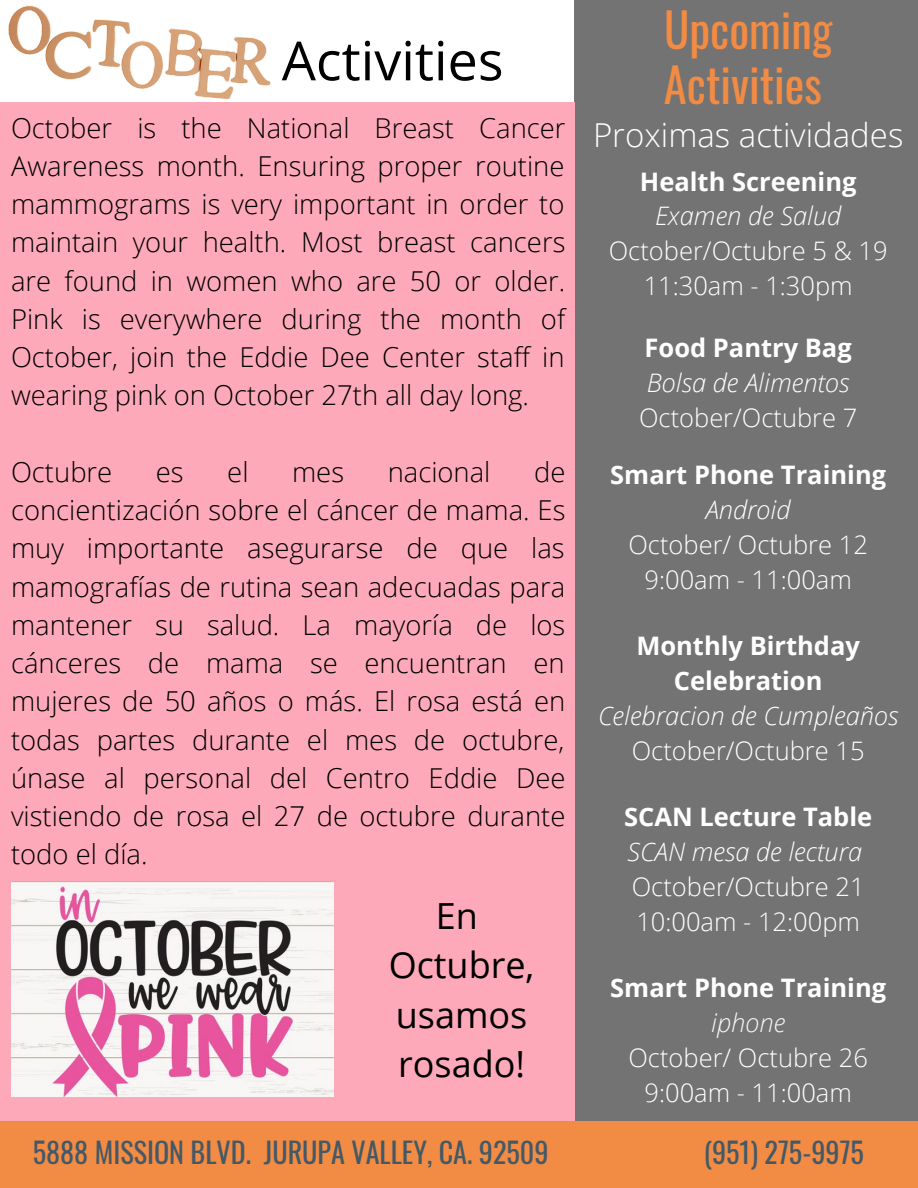
<style>
.page{position:relative;width:918px;height:1188px;background:#fff}
.page>*{position:absolute;margin:0;border:0;box-sizing:border-box;transform-origin:0 0}
.t1{font:54px "Open Sans";color:#000}
.t2{font:46.65px/55.1px "Oswald";color:#f28b43}
.t3{font:36px/49.5px "Open Sans";color:#000}
.t4{font:300 33px "Open Sans";color:#fff}
.t5{font:28.2px "Oswald";color:#435967}
.t6{font:300 27.45px/38.2px "Open Sans";color:#000;text-align:justify}
.t7{font:300 25.5px "Open Sans";color:#fff}
.t8{font:700 25.5px/34.8px "Open Sans";color:#fff;text-align:center}
.t9{font:italic 300 25.5px "Open Sans";color:#fff}
.t10{font:italic 300 25.5px "Open Sans";color:#f7f7f7}
</style>
<div class="page">
<div style="left:0;top:1121px;width:918px;height:67px;background:#f28b43"></div>
<div style="left:575px;top:0;width:343px;height:1120px;background:#737373"></div>
<div style="left:0;top:103px;width:575px;height:1018px;background:#fda9b9"></div>
<img style="left:0;top:5px;width:313px;height:98px">
<img style="left:11px;top:881px;width:323px;height:215px">
<p class="t1" style="left:282px;top:23px;width:223px">Activities</p>
<p class="t2" style="left:664px;top:0;width:170px">Upcoming<br>Activities</p>
<p class="t6" style="left:11px;top:108px;width:556px">October is the National Breast Cancer</p>
<p class="t4" style="left:593px;top:111px;width:312px">Proximas actividades</p>
<p class="t6" style="left:11px;top:146px;width:556px">Awareness month. Ensuring proper routine mammograms is very important in order to maintain your health. Most breast cancers are found in women who are 50 or older.<br>Pink is everywhere during the month of October, join the Eddie Dee Center staff in wearing pink on October 27th all day long.</p>
<p class="t8" style="left:640px;top:163px;width:218px">Health Screening</p>
<p class="t9" style="left:655px;top:198px;width:188px">Examen de Salud</p>
<p class="t7" style="left:609px;top:233px;width:280px">October/Octubre 5 &amp; 19</p>
<p class="t7" style="left:644px;top:268px;width:211px">11:30am - 1:30pm</p>
<p class="t8" style="left:645px;top:330px;width:209px">Food Pantry Bag</p>
<p class="t9" style="left:647px;top:365px;width:204px">Bolsa de Alimentos</p>
<p class="t7" style="left:639px;top:400px;width:220px">October/Octubre 7</p>
<p class="t8" style="left:610px;top:457px;width:277px">Smart Phone Training</p>
<p class="t9" style="left:706px;top:492px;width:86px">Android</p>
<p class="t7" style="left:629px;top:527px;width:241px">October/ Octubre 12</p>
<p class="t7" style="left:645px;top:562px;width:209px">9:00am - 11:00am</p>
<p class="t6" style="left:11px;top:452px;width:556px;text-indent:523px">de concientización sobre el cáncer de mama. Es muy importante asegurarse de que las mamografías de rutina sean adecuadas para mantener su salud. La mayoría de los cánceres de mama se encuentran en mujeres de 50 años o más. El rosa está en todas partes durante el mes de octubre, únase al personal del Centro Eddie Dee vistiendo de rosa el 27 de octubre durante todo el día.</p>
<p class="t3" style="left:436px;top:890px;width:44px">En</p>
<p class="t3" style="left:389px;top:939px;width:147px">Octubre, usamos rosado!</p>
<p class="t6" style="left:11px;top:452px;width:103px">Octubre</p>
<p class="t6" style="left:156px;top:452px;width:29px">es</p>
<p class="t6" style="left:227px;top:452px;width:23px">el</p>
<p class="t6" style="left:292px;top:452px;width:53px">mes</p>
<p class="t6" style="left:388px;top:452px;width:104px">nacional</p>
<p class="t8" style="left:636px;top:628px;width:225px">Monthly Birthday<br>Celebration</p>
<p class="t9" style="left:598px;top:698px;width:302px">Celebracion de Cumpleaños</p>
<p class="t7" style="left:632px;top:733px;width:234px">October/Octubre 15</p>
<p class="t8" style="left:624px;top:799px;width:249px">SCAN Lecture Table</p>
<p class="t9" style="left:628px;top:834px;width:236px">SCAN mesa de lectura</p>
<p class="t7" style="left:632px;top:869px;width:234px">October/Octubre 21</p>
<p class="t7" style="left:636px;top:904px;width:225px">10:00am - 12:00pm</p>
<p class="t8" style="left:610px;top:970px;width:277px">Smart Phone Training</p>
<p class="t10" style="left:711px;top:1005px;width:76px">iphone</p>
<p class="t7" style="left:629px;top:1040px;width:241px">October/ Octubre 26</p>
<p class="t7" style="left:645px;top:1075px;width:209px">9:00am - 11:00am</p>
<p class="t5" style="left:33px;top:1131px;width:518px">5888 MISSION BLVD. JURUPA VALLEY, CA. 92509</p>
<p class="t5" style="left:704px;top:1131px;width:162px">(951) 275-9975</p>
</div>
